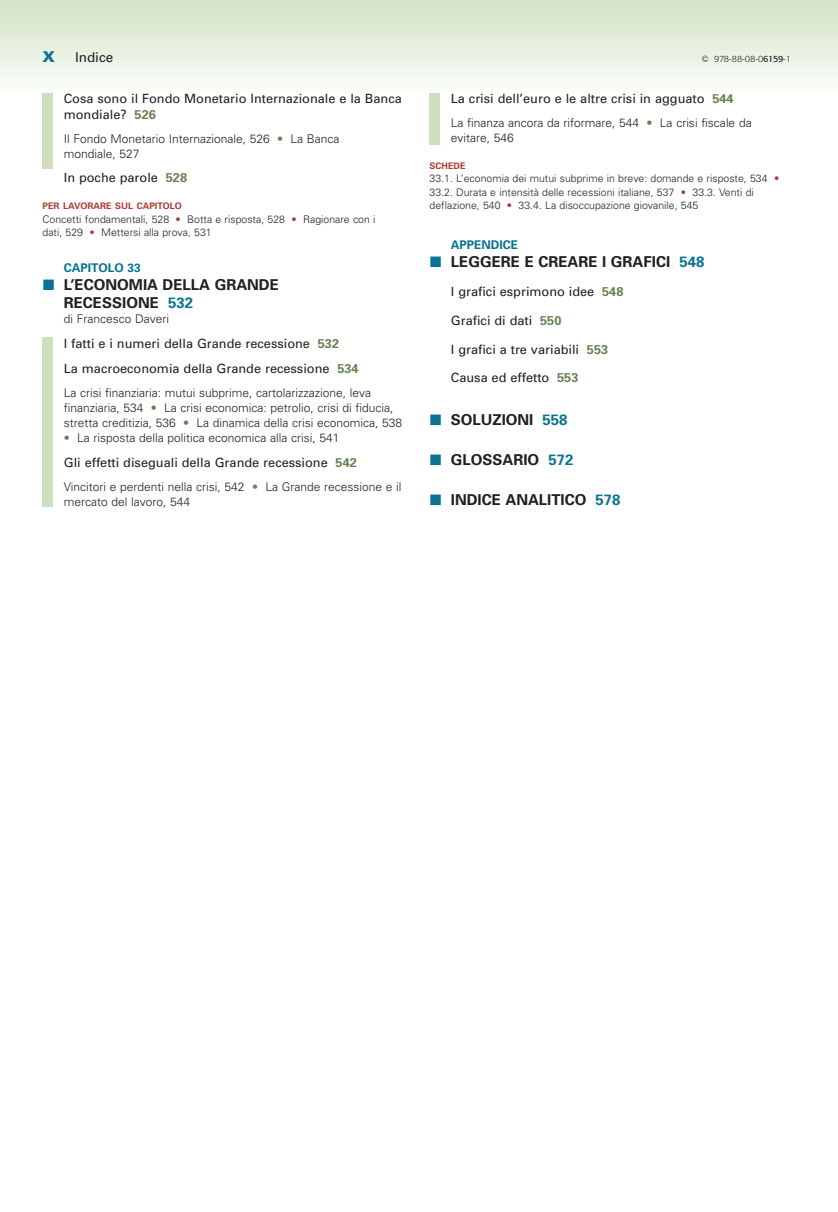
<style>
.page{position:relative;width:838px;height:1212px;background:#fff}
.page>*{position:absolute;margin:0;border:0;box-sizing:border-box;transform-origin:0 0}
.t1{font:700 15px/18px "Univers";color:#231f20}
.t2{font:900 15px "Univers";color:#087393}
.t3{font:13.5px "Univers";color:#231f20}
.t4{font:12.75px/15.8px "Univers";color:#231f20}
.t5{font:300 12px/15px "Univers";color:#231f20}
.t6{font:700 12px "Univers";color:#087393}
.t7{font:300 10.5px/13.5px "Univers";color:#231f20}
.t8{font:700 9px "Univers";color:#aa3d33}
.t9{font:300 9px "Formata";letter-spacing:-.02em;color:#231f20}
.s1{font-weight:400}
.s2{font-weight:700;color:#688050}
.s3{color:#688050}
.s4{color:#aa3d33}
.s5{color:#087393}
</style>
<div class="page">
<div style="left:0;top:0;width:837px;height:94px;background:linear-gradient(to bottom,#d2e2c4,#fcfdfb)"></div>
<div style="left:429px;top:94px;width:11px;height:51px;background:#cddfbe"></div>
<div style="left:43px;top:94px;width:10px;height:75px;background:#cddfbe"></div>
<div style="left:43px;top:337px;width:10px;height:170px;background:#cddfbe"></div>
<p class="t2" style="left:43px;top:51px;width:14px">X</p>
<p class="t3" style="left:75px;top:52px;width:40px">Indice</p>
<p class="t9" style="left:701px;top:55px;width:91px">© 978-88-08-0<span class="s1">6159</span>-1</p>
<p class="t4" style="left:64px;top:91px;width:339px">Cosa sono il Fondo Monetario Internazionale e la Banca mondiale? <span class="s2">526</span></p>
<p class="t5" style="left:64px;top:132px;width:277px">Il Fondo Monetario Internazionale, 526 <span class="s3">•</span> La Banca mondiale, 527</p>
<p class="t4" style="left:64px;top:171px;width:125px">In poche parole <span class="s2">528</span></p>
<p class="t8" style="left:43px;top:203px;width:141px">PER LAVORARE SUL CAPITOLO</p>
<p class="t7" style="left:43px;top:213px;width:334px">Concetti fondamentali, 528 <span class="s4">•</span> Botta e risposta, 528 <span class="s4">•</span> Ragionare con i dati, 529 <span class="s4">•</span> Mettersi alla prova, 531</p>
<p class="t6" style="left:64px;top:264px;width:79px">CAPITOLO 33</p>
<p class="t1" style="left:64px;top:277px;width:216px">L’ECONOMIA DELLA GRANDE<br>RECESSIONE <span class="s5">532</span></p>
<p class="t5" style="left:64px;top:313px;width:107px">di Francesco Daveri</p>
<p class="t4" style="left:64px;top:332px;width:296px;line-height:24.8px">I fatti e i numeri della Grande recessione <span class="s2">532<br></span>La macroeconomia della Grande recessione <span class="s2">534</span></p>
<p class="t5" style="left:64px;top:386px;width:340px">La crisi finanziaria: mutui subprime, cartolarizzazione, leva finanziaria, 534 <span class="s3">•</span> La crisi economica: petrolio, crisi di fiducia, stretta creditizia, 536 <span class="s3">•</span> La dinamica della crisi economica, 538</p>
<p class="t5" style="left:64px;top:431px;width:277px"><span class="s3">•</span> La risposta della politica economica alla crisi, 541</p>
<p class="t4" style="left:64px;top:455px;width:294px">Gli effetti diseguali della Grande recessione <span class="s2">542</span></p>
<p class="t5" style="left:64px;top:480px;width:339px">Vincitori e perdenti nella crisi, 542 <span class="s3">•</span> La Grande recessione e il mercato del lavoro, 544</p>
<p class="t4" style="left:451px;top:91px;width:284px">La crisi dell’euro e le altre crisi in agguato <span class="s2">544</span></p>
<p class="t5" style="left:451px;top:116px;width:302px">La finanza ancora da riformare, 544 <span class="s3">•</span> La crisi fiscale da evitare, 546</p>
<p class="t8" style="left:429px;top:162px;width:37px">SCHEDE</p>
<p class="t7" style="left:429px;top:173px;width:351px">33.1. L’economia dei mutui subprime in breve: domande e risposte, 534 <span class="s4">•<br></span>33.2. Durata e intensità delle recessioni italiane, 537 <span class="s4">•</span> 33.3. Venti di deflazione, 540 <span class="s4">•</span> 33.4. La disoccupazione giovanile, 545</p>
<p class="t6" style="left:451px;top:240px;width:69px">APPENDICE</p>
<p class="t1" style="left:451px;top:254px;width:255px">LEGGERE E CREARE I GRAFICI <span class="s5">548</span></p>
<p class="t4" style="left:451px;top:285px;width:174px">I grafici esprimono idee <span class="s2">548</span></p>
<p class="t4" style="left:451px;top:313px;width:112px">Grafici di dati <span class="s2">550</span></p>
<p class="t4" style="left:451px;top:342px;width:159px">I grafici a tre variabili <span class="s2">553</span></p>
<p class="t4" style="left:451px;top:371px;width:129px">Causa ed effetto <span class="s2">553</span></p>
<p class="t1" style="left:451px;top:412px;width:118px">SOLUZIONI <span class="s5">558</span></p>
<p class="t1" style="left:451px;top:452px;width:124px">GLOSSARIO <span class="s5">572</span></p>
<p class="t1" style="left:451px;top:492px;width:171px">INDICE ANALITICO <span class="s5">578</span></p>
</div>
